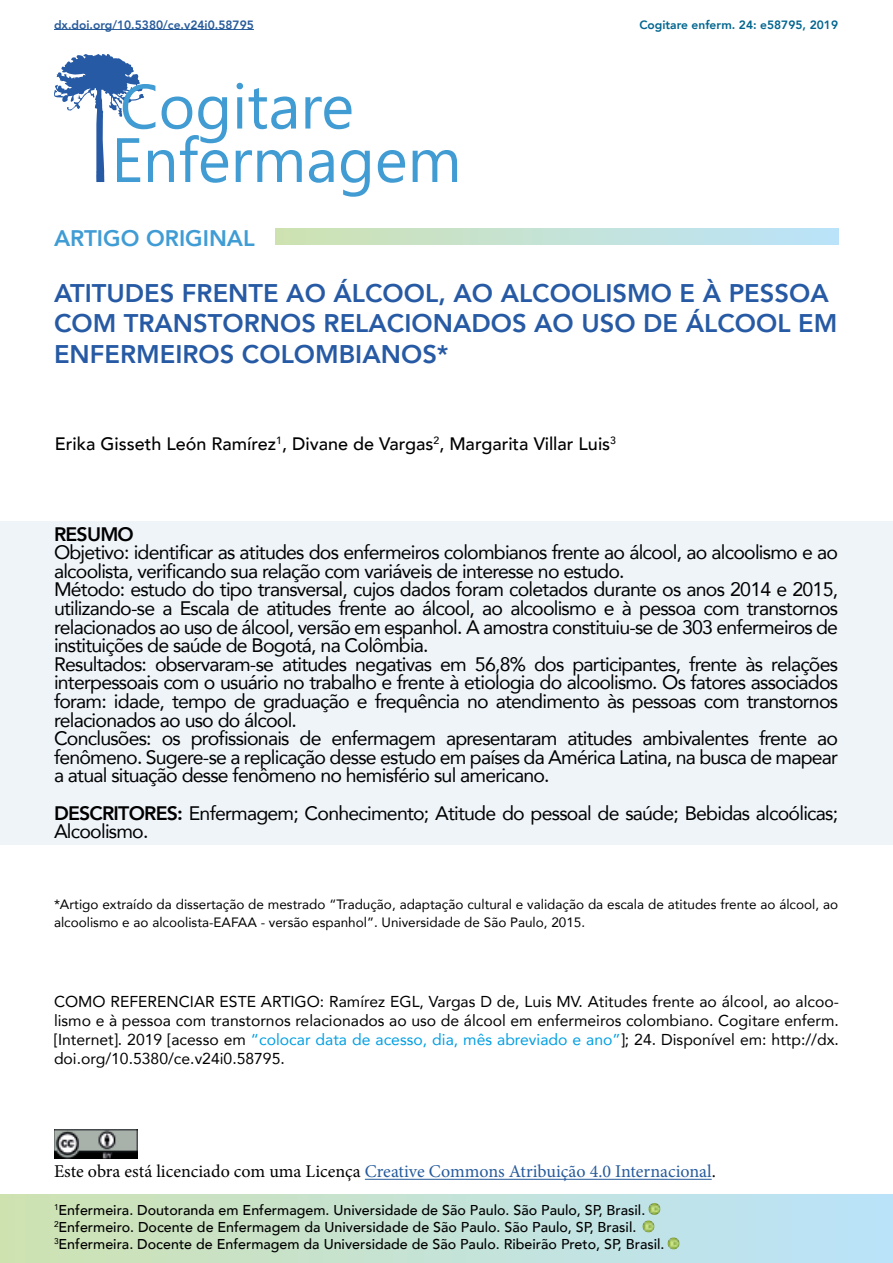
<style>
.page{position:relative;width:893px;height:1263px;background:#fff}
.page>*{position:absolute;margin:0;border:0;box-sizing:border-box;transform-origin:0 0}
.t1{font:800 25.5px/30.6px "Avenir";color:#275aa4}
.t2{font:800 22.5px "Avenir";color:#409cd4}
.t3{font:19.5px/18.6px "Avenir";letter-spacing:-.04em;color:#000}
.t4{font:800 19.5px "Avenir";letter-spacing:-.04em;color:#000}
.t5{font:18px "Minion Pro";color:#275b9b}
.t6{font:500 18px "Avenir";color:#000}
.t7{font:15.75px/18.9px "Avenir";color:#000;text-align:justify}
.t8{font:500 14.25px/17.1px "Avenir";color:#000}
.t9{font:13.5px/18.8px "Avenir";color:#000}
.t10{font:800 12px "Avenir";color:#275b9b}
.t11{font:800 12px "Avenir";color:#00658f}
.s1{font-weight:800}
.s2{color:#009fe3}
.s3{color:#000}
</style>
<div class="page">
<svg style="left:236px;top:150px;width:66px;height:32px"></svg>
<svg style="left:309px;top:150px;width:25px;height:33px"></svg>
<svg style="left:341px;top:150px;width:29px;height:47px"></svg>
<svg style="left:378px;top:150px;width:27px;height:33px"></svg>
<svg style="left:413px;top:150px;width:44px;height:32px"></svg>
<svg style="left:54px;top:54px;width:174px;height:129px"></svg>
<svg style="left:237px;top:83px;width:6px;height:46px"></svg>
<svg style="left:249px;top:88px;width:47px;height:41px"></svg>
<svg style="left:305px;top:97px;width:46px;height:32px"></svg>
<div style="left:276px;top:228px;width:563px;height:17px;background:linear-gradient(to right,#cee2b2,#bae3fb)"></div>
<div style="left:0;top:521px;width:893px;height:323px;background:#eff4f9"></div>
<div style="left:0;top:1195px;width:893px;height:68px;background:linear-gradient(to right,#cee2b1,#bae3fb)"></div>
<svg style="left:668px;top:1237px;width:11px;height:12px"></svg>
<svg style="left:642px;top:1203px;width:18px;height:29px"></svg>
<img style="left:54px;top:1130px;width:83px;height:29px">
<hr style="left:365px;top:1179px;width:347px;height:1px;background:#275b9b">
<hr style="left:54px;top:29px;width:200px;height:1px;background:#275b9b">
<p class="t10" style="left:54px;top:15px;width:201px">dx.doi.org/10.5380/ce.v24i0.58795</p>
<p class="t11" style="left:639px;top:15px;width:200px">Cogitare enferm. 24: e58795, 2019</p>
<p class="t2" style="left:54px;top:220px;width:202px">ARTIGO ORIGINAL</p>
<h1 class="t1" style="left:54px;top:278px;width:785px">ATITUDES FRENTE AO ÁLCOOL, AO ALCOOLISMO E À PESSOA<br>COM TRANSTORNOS RELACIONADOS AO USO DE ÁLCOOL EM<br>ENFERMEIROS COLOMBIANOS*</h1>
<p class="t6" style="left:55px;top:428px;width:563px">Erika Gisseth León Ramírez<sup>1</sup>, Divane de Vargas<sup>2</sup>, Margarita Villar Luis<sup>3</sup></p>
<p class="t4" style="left:54px;top:518px;width:81px">RESUMO</p>
<p class="t3" style="left:54px;top:542px;width:786px">Objetivo: identificar as atitudes dos enfermeiros colombianos frente ao álcool, ao alcoolismo e ao alcoolista, verificando sua relação com variáveis de interesse no estudo.<br>Método: estudo do tipo transversal, cujos dados foram coletados durante os anos 2014 e 2015, utilizando-se a Escala de atitudes frente ao álcool, ao alcoolismo e à pessoa com transtornos relacionados ao uso de álcool, versão em espanhol. A amostra constituiu-se de 303 enfermeiros de instituições de saúde de Bogotá, na Colômbia.<br>Resultados: observaram-se atitudes negativas em 56,8% dos participantes, frente às relações interpessoais com o usuário no trabalho e frente à etiologia do alcoolismo. Os fatores associados foram: idade, tempo de graduação e frequência no atendimento às pessoas com transtornos relacionados ao uso do álcool.<br>Conclusões: os profissionais de enfermagem apresentaram atitudes ambivalentes frente ao fenômeno. Sugere-se a replicação desse estudo em países da América Latina, na busca de mapear a atual situação desse fenômeno no hemisfério sul americano.</p>
<p class="t3" style="left:54px;top:803px;width:786px"><span class="s1">DESCRITORES:</span> Enfermagem; Conhecimento; Atitude do pessoal de saúde; Bebidas alcoólicas;<br>Alcoolismo.</p>
<p class="t9" style="left:54px;top:894px;width:786px">*Artigo extraído da dissertação de mestrado “Tradução, adaptação cultural e validação da escala de atitudes frente ao álcool, ao alcoolismo e ao alcoolista-EAFAA - versão espanhol”. Universidade de São Paulo, 2015.</p>
<p class="t7" style="left:54px;top:991px;width:786px">COMO REFERENCIAR ESTE ARTIGO: Ramírez EGL, Vargas D de, Luis MV. Atitudes frente ao álcool, ao alcoo&shy;lismo e à pessoa com transtornos relacionados ao uso de álcool em enfermeiros colombiano. Cogitare enferm. [Internet]. 2019 [acesso em <span class="s2">“colocar data de acesso, dia, mês abreviado e ano”</span>]; 24. Disponível em: http://dx. doi.org/10.5380/ce.v24i0.58795.</p>
<p class="t5" style="left:54px;top:1160px;width:663px"><span class="s3">Este obra está licenciado com uma Licença</span> Creative Commons Atribuição 4.0 Internacional<span class="s3">.</span></p>
<p class="t8" style="left:54px;top:1200px;width:612px"><sup>1</sup>Enfermeira. Doutoranda em Enfermagem. Universidade de São Paulo. São Paulo, SP, Brasil.<br><sup>2</sup>Enfermeiro. Docente de Enfermagem da Universidade de São Paulo. São Paulo, SP, Brasil.<br><sup>3</sup>Enfermeira. Docente de Enfermagem da Universidade de São Paulo. Ribeirão Preto, SP, Brasil.</p>
</div>
